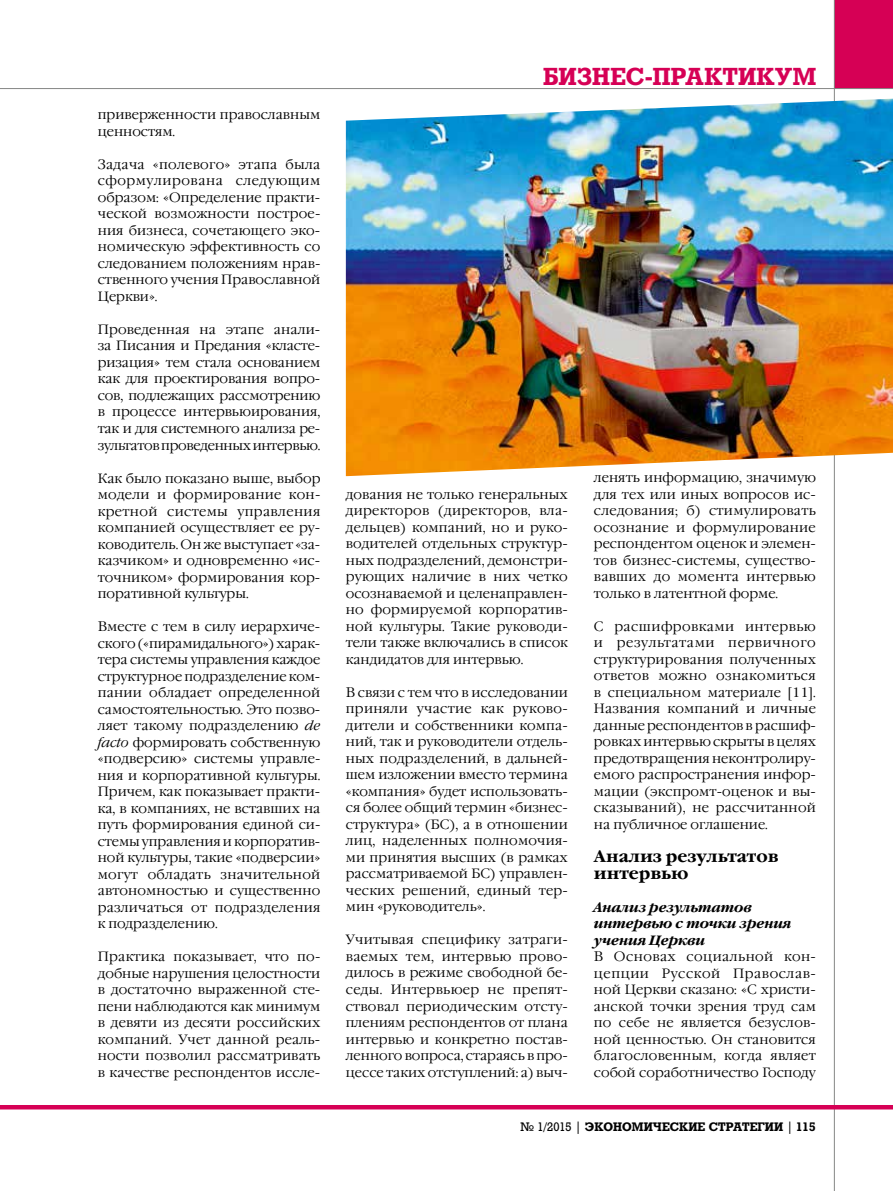
<style>
.page{position:relative;width:893px;height:1191px;background:#fff}
.page>*{position:absolute;margin:0;border:0;box-sizing:border-box;transform-origin:0 0}
.t1{font:700 24px "Rodeo";letter-spacing:-.005em;color:#d60055}
.t2{font:700 16.5px/16.5px "Garamond C";color:#000}
.t3{font:300 13.5px/16.5px "Garamond C";color:#000;text-align:justify}
.t4{font:italic 700 13.5px/16.5px "Garamond C";color:#000}
.t5{font:700 12px "Rodeo";color:#000}
.s1{font-style:italic}
.s2{font-weight:400}
</style>
<div class="page">
<div style="left:834px;top:0;width:59px;height:89px;background:#d60055"></div>
<hr style="left:0;top:88px;width:893px;height:1px;background:#868786">
<hr style="left:834px;top:0;width:1px;height:1191px;background:#868786">
<hr style="left:0;top:1105px;width:893px;height:4px;background:#d60055">
<img style="left:346px;top:99px;width:547px;height:377px">
<p class="t3" style="left:98px;top:107px;width:224px">приверженности православным ценностям.</p>
<p class="t3" style="left:98px;top:156px;width:224px">Задача «полевого» этапа была сформулирована следующим образом: «Определение практи&shy;ческой возможности построе&shy;ния бизнеса, сочетающего эко&shy;номическую эффективность со следованием положениям нрав&shy;ственного учения Православной Церкви».</p>
<p class="t3" style="left:98px;top:321px;width:224px">Проведенная на этапе анали&shy;за Писания и Предания «класте&shy;ризация» тем стала основанием как для проектирования вопро&shy;сов, подлежащих рассмотрению в процессе интервьюирования, так и для системного анализа ре&shy;зультатов проведенных интервью.</p>
<p class="t3" style="left:98px;top:470px;width:224px">Как было показано выше, выбор модели и формирование кон&shy;кретной системы управления компанией осуществляет ее ру&shy;ководитель. Он же выступает «за&shy;казчиком» и одновременно «ис&shy;точником» формирования кор&shy;поративной культуры.</p>
<p class="t3" style="left:98px;top:618px;width:224px">Вместе с тем в силу иерархиче&shy;ского («пирамидального») харак&shy;тера системы управления каждое структурное подразделение ком&shy;пании обладает определенной самостоятельностью. Это позво&shy;ляет такому подразделению <span class="s1">de facto</span> формировать собственную «подверсию» системы управле&shy;ния и корпоративной культуры.<br>Причем, как показывает практи&shy;ка, в компаниях, не вставших на путь формирования единой си&shy;стемы управления и корпоратив&shy;ной культуры, такие «подверсии» могут обладать значительной автономностью и существенно различаться от подразделения к подразделению.</p>
<p class="t3" style="left:98px;top:948px;width:224px">Практика показывает, что по&shy;добные нарушения целостности в достаточно выраженной сте&shy;пени наблюдаются как минимум в девяти из десяти российских компаний. Учет данной реаль&shy;ности позволил рассматривать в качестве респондентов иссле-</p>
<h1 class="t1" style="left:543px;top:62px;width:275px">Бизнес-практикум</h1>
<p class="t3" style="left:346px;top:486px;width:224px">дования не только генеральных директоров (директоров, вла&shy;дельцев) компаний, но и руко&shy;водителей отдельных структур&shy;ных подразделений, демонстри&shy;рующих наличие в них четко осознаваемой и целенаправлен&shy;но формируемой корпоратив&shy;ной культуры. Такие руководи&shy;тели также включались в список кандидатов для интервью.</p>
<p class="t3" style="left:346px;top:684px;width:224px">В связи с тем что в исследовании приняли участие как руково&shy;дители и собственники компа&shy;ний, так и руководители отдель&shy;ных подразделений, в дальней&shy;шем изложении вместо термина «компания» будет использовать&shy;ся более общий термин «бизнес&shy;структура» (БС), а в отношении лиц, наделенных полномочия&shy;ми принятия высших (в рамках рассматриваемой БС) управлен&shy;ческих решений, единый тер&shy;мин «руководитель».</p>
<p class="t3" style="left:346px;top:932px;width:224px">Учитывая специфику затраги&shy;ваемых тем, интервью прово&shy;дилось в режиме свободной бе&shy;седы. Интервьюер не препят&shy;ствовал периодическим отсту&shy;плениям респондентов от плана интервью и конкретно постав&shy;ленного вопроса, стараясь в про&shy;цессе таких отступлений: а) выч-</p>
<p class="t3" style="left:594px;top:470px;width:224px">ленять информацию, значимую для тех или иных вопросов ис&shy;следования; б) стимулировать осознание и формулирование респондентом оценок и элемен&shy;тов бизнес-системы, существо&shy;вавших до момента интервью только в латентной форме.</p>
<p class="t3" style="left:594px;top:618px;width:224px">С расшифровками интервью и результатами первичного структурирования полученных ответов можно ознакомиться в специальном материале [11].<br>Названия компаний и личные данные респондентов в расшиф&shy;ровках интервью скрыты в целях предотвращения неконтролиру&shy;емого распространения инфор&shy;мации (экспромт-оценок и вы&shy;сказываний), не рассчитанной на публичное оглашение.</p>
<p class="t2" style="left:594px;top:848px;width:186px">Анализ результатов интервью</p>
<p class="t4" style="left:594px;top:899px;width:199px">Анализ результатов интервью с точки зрения учения Церкви</p>
<p class="t3" style="left:594px;top:948px;width:224px">В Основах социальной кон&shy;цепции Русской Православ&shy;ной Церкви сказано: «С христи&shy;анской точки зрения труд сам по себе не является безуслов&shy;ной ценностью. Он становится благословенным, когда являет собой соработничество Господу</p>
<p class="t5" style="left:520px;top:1119px;width:297px"><span class="s2">№ 1/2015 |</span> ЭКОНОМИЧЕСКИЕ СТРАТЕГИИ <span class="s2">|</span> 115</p>
</div>
